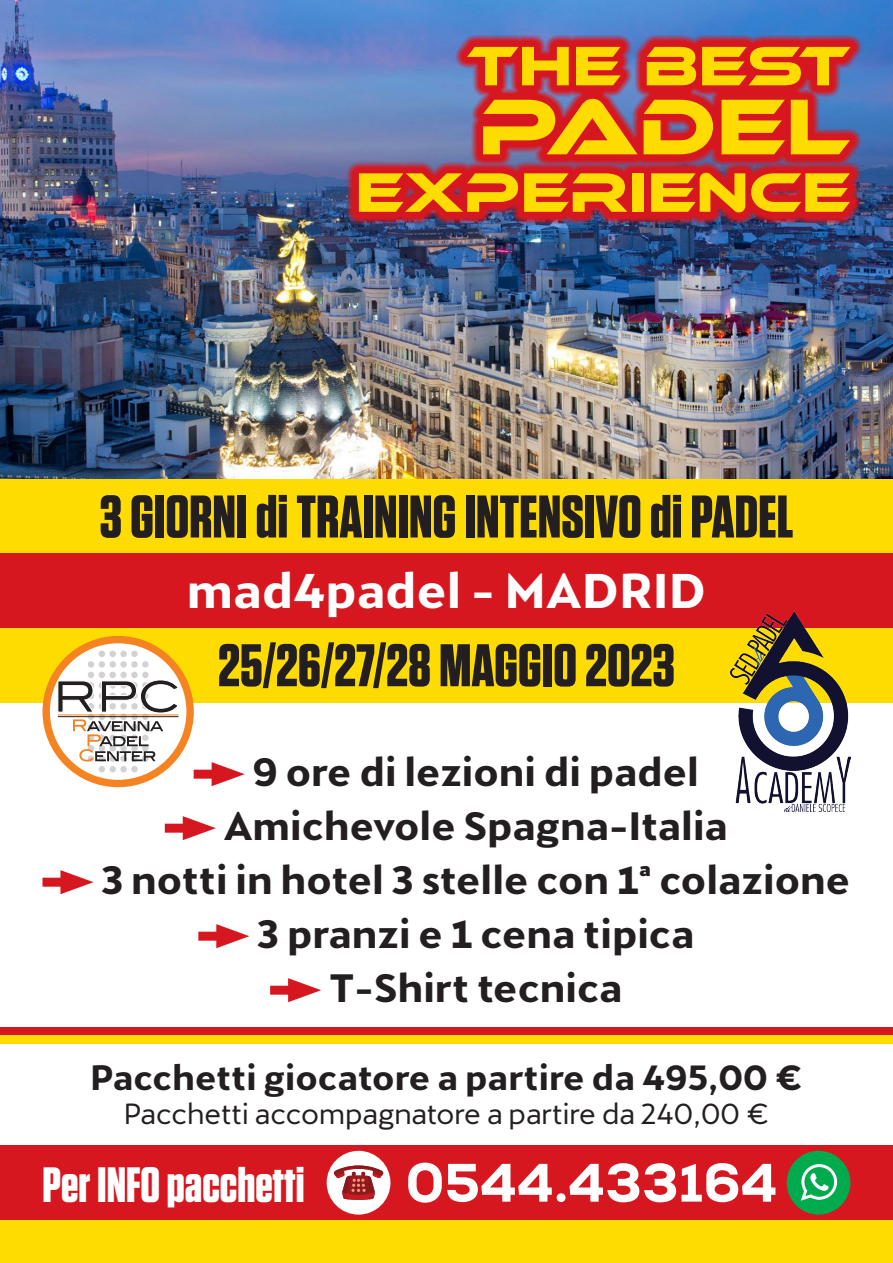
<style>
.page{position:relative;width:893px;height:1263px;background:#fff}
.page>*{position:absolute;margin:0;border:0;box-sizing:border-box;transform-origin:0 0}
.t1{font:81.6px "Ethnocentric Rg";color:#ffdc01}
.t2{font:700 60px "Tungsten";color:#231f20}
.t3{font:57.45px "Ethnocentric Rg";color:#ffdc01}
.t4{font:800 54px "Nexa";color:#fff}
.t5{font:700 49.5px "Tungsten";color:#fff}
.t6{font:700 48px "Cupra";color:#fff}
.t7{font:700 39px "Cupra";color:#231f20}
.t8{font:700 34.5px "Cupra";color:#231f20}
.t9{font:28.5px "Cupra";color:#231f20}
</style>
<div class="page">
<img style="left:0;top:0;width:893px;height:479px">
<div style="left:0;top:1026px;width:893px;height:9px;background:#d7171f"></div>
<div style="left:0;top:1035px;width:893px;height:9px;background:#ffdc01"></div>
<div style="left:0;top:1145px;width:893px;height:75px;background:#d7171f"></div>
<div style="left:0;top:1220px;width:893px;height:43px;background:#ffdc01"></div>
<div style="left:0;top:479px;width:893px;height:75px;background:#ffdc01"></div>
<div style="left:0;top:628px;width:893px;height:74px;background:#ffdc01"></div>
<div style="left:0;top:554px;width:893px;height:74px;background:#d7171f"></div>
<div style="left:194px;top:770px;width:32px;height:9px;background:#d7171f"></div>
<svg style="left:212px;top:762px;width:33px;height:24px"></svg>
<div style="left:165px;top:824px;width:32px;height:9px;background:#d7171f"></div>
<svg style="left:183px;top:816px;width:33px;height:24px"></svg>
<div style="left:43px;top:878px;width:31px;height:9px;background:#d7171f"></div>
<svg style="left:60px;top:870px;width:34px;height:24px"></svg>
<div style="left:198px;top:932px;width:32px;height:9px;background:#d7171f"></div>
<svg style="left:216px;top:924px;width:33px;height:24px"></svg>
<div style="left:270px;top:986px;width:32px;height:9px;background:#d7171f"></div>
<svg style="left:288px;top:978px;width:33px;height:24px"></svg>
<svg style="left:346px;top:35px;width:516px;height:189px;fill:#d7171f"></svg>
<div style="left:43px;top:636px;width:151px;height:151px;background:#f58322;border-radius:50%"></div>
<div style="left:50px;top:643px;width:136px;height:137px;background:#fff;border-radius:50%"></div>
<div style="left:88px;top:661px;width:6px;height:7px;background:#d1d2d4;border-radius:50%"></div>
<div style="left:99px;top:661px;width:6px;height:7px;background:#d1d2d4;border-radius:50%"></div>
<div style="left:110px;top:661px;width:6px;height:7px;background:#d1d2d4;border-radius:50%"></div>
<div style="left:120px;top:661px;width:7px;height:7px;background:#d1d2d4;border-radius:50%"></div>
<div style="left:131px;top:661px;width:7px;height:7px;background:#d1d2d4;border-radius:50%"></div>
<div style="left:142px;top:661px;width:7px;height:7px;background:#d1d2d4;border-radius:50%"></div>
<svg style="left:99px;top:651px;width:17px;height:6px"></svg>
<div style="left:120px;top:651px;width:7px;height:6px;background:#d1d2d4;border-radius:50%"></div>
<div style="left:131px;top:651px;width:7px;height:6px;background:#d1d2d4;border-radius:50%"></div>
<svg style="left:57px;top:672px;width:123px;height:100px"></svg>
<div style="left:327px;top:1151px;width:63px;height:63px;background:#fff;border-radius:50%"></div>
<svg style="left:333px;top:1165px;width:51px;height:35px"></svg>
<div style="left:787px;top:1151px;width:63px;height:63px;background:#00ab4d;border-radius:50%"></div>
<svg style="left:801px;top:1164px;width:36px;height:37px"></svg>
<img style="left:730px;top:612px;width:120px;height:199px">
<p class="t3" style="left:467px;top:31px;width:385px">THE BEST</p>
<p class="t1" style="left:478px;top:77px;width:374px">PADEL</p>
<p class="t3" style="left:355px;top:157px;width:497px">EXPERIENCE</p>
<p class="t2" style="left:100px;top:485px;width:695px">3 GIORNI di TRAINING INTENSIVO di PADEL</p>
<p class="t6" style="left:187px;top:563px;width:521px">mad4padel - MADRID</p>
<p class="t2" style="left:218px;top:633px;width:458px">25/26/27/28 MAGGIO 2023</p>
<p class="t7" style="left:253px;top:750px;width:448px">9 ore di lezioni di padel</p>
<p class="t7" style="left:224px;top:804px;width:506px">Amichevole Spagna-Italia</p>
<p class="t7" style="left:101px;top:858px;width:750px">3 notti in hotel 3 stelle con 1ª colazione</p>
<p class="t7" style="left:257px;top:912px;width:439px">3 pranzi e 1 cena tipica</p>
<p class="t7" style="left:329px;top:966px;width:295px">T-Shirt tecnica</p>
<p class="t8" style="left:90px;top:1058px;width:714px">Pacchetti giocatore a partire da 495,00 €</p>
<p class="t9" style="left:124px;top:1087px;width:647px">Pacchetti accompagnatore a partire da 240,00 €</p>
<p class="t5" style="left:43px;top:1158px;width:263px">Per INFO pacchetti</p>
<p class="t4" style="left:405px;top:1148px;width:374px">0544.433164</p>
</div>
